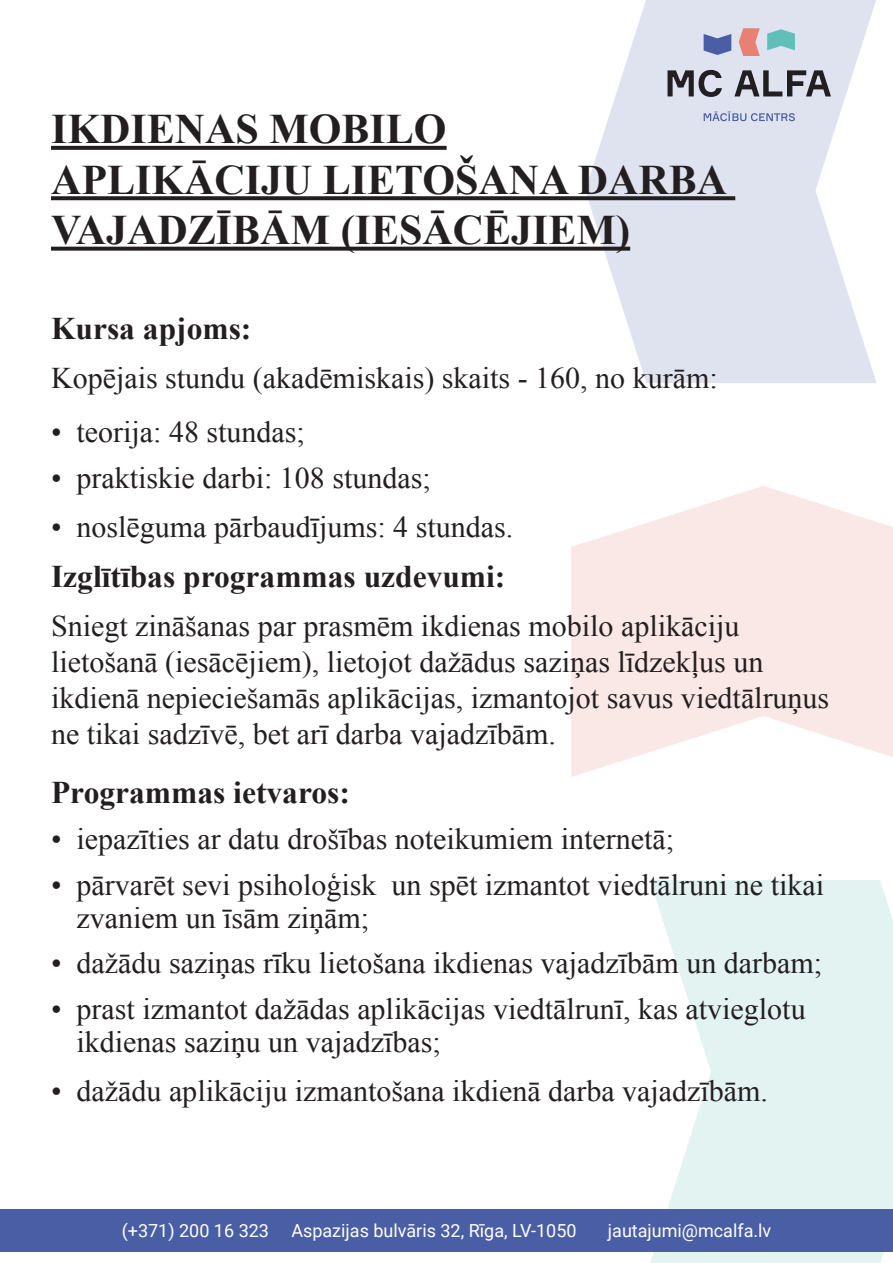
<style>
.page{position:relative;width:893px;height:1263px;background:#fff}
.page>*{position:absolute;margin:0;border:0;box-sizing:border-box;transform-origin:0 0}
.Nosaukums{font:700 42px/50.4px "Times New Roman";color:#231f20}
.Mazais_virsraksts{font:700 31.5px "Times New Roman";color:#231f20}
.Paskaidrojošais_virs{font:30px/36px "Times New Roman";color:#231f20}
.t1{font:18px "Roboto";color:#fff}
</style>
<div class="page">
<svg style="left:571px;top:486px;width:322px;height:291px;fill:#fae8e6"></svg>
<svg style="left:585px;top:0;width:291px;height:383px;fill:#dfe2ef"></svg>
<svg style="left:650px;top:880px;width:243px;height:383px;background:#e6f4f3"></svg>
<div style="left:0;top:1210px;width:893px;height:42px;background:#4a5ea6"></div>
<svg style="left:704px;top:112px;width:91px;height:9px"></svg>
<svg style="left:667px;top:70px;width:55px;height:27px"></svg>
<svg style="left:734px;top:70px;width:97px;height:26px;background:#8d8e97"></svg>
<svg style="left:739px;top:28px;width:21px;height:28px"></svg>
<svg style="left:704px;top:34px;width:27px;height:21px"></svg>
<svg style="left:767px;top:29px;width:28px;height:21px"></svg>
<svg style="left:51px;top:146px;width:396px;height:4px;background:#2b2728"></svg>
<svg style="left:51px;top:196px;width:684px;height:4px;background:#2f2c2d"></svg>
<svg style="left:51px;top:247px;width:579px;height:4px;background:#353232"></svg>
<p class="Nosaukums" style="left:51px;top:103px;width:677px">IKDIENAS MOBILO<br>APLIKĀCIJU LIETOŠANA DARBA<br>VAJADZĪBĀM (IESĀCĒJIEM)</p>
<p class="Mazais_virsraksts" style="left:51px;top:307px;width:202px">Kursa apjoms:</p>
<p class="Paskaidrojošais_virs" style="left:51px;top:359px;width:668px">Kopējais stundu (akadēmiskais) skaits - 160, no kurām:</p>
<p class="Paskaidrojošais_virs" style="left:51px;top:414px;width:255px">• teorija: 48 stundas;</p>
<p class="Paskaidrojošais_virs" style="left:51px;top:459px;width:381px">• praktiskie darbi: 108 stundas;</p>
<p class="Paskaidrojošais_virs" style="left:51px;top:508px;width:464px">• noslēguma pārbaudījums: 4 stundas.</p>
<p class="Mazais_virsraksts" style="left:51px;top:555px;width:456px">Izglītības programmas uzdevumi:</p>
<p class="Paskaidrojošais_virs" style="left:51px;top:607px;width:780px">Sniegt zināšanas par prasmēm ikdienas mobilo aplikāciju lietošanā (iesācējiem), lietojot dažādus saziņas līdzekļus un ikdienā nepieciešamās aplikācijas, izmantojot savus viedtālruņus ne tikai sadzīvē, bet arī darba vajadzībām.</p>
<p class="Mazais_virsraksts" style="left:51px;top:771px;width:300px">Programmas ietvaros:</p>
<p class="Paskaidrojošais_virs" style="left:51px;top:820px;width:624px">• iepazīties ar datu drošības noteikumiem internetā;</p>
<p class="Paskaidrojošais_virs" style="left:77px;top:868px;width:749px;line-height:33px;text-indent:-26px">• pārvarēt sevi psiholoģisk un spēt izmantot viedtālruni ne tikai zvaniem un īsām ziņām;</p>
<p class="Paskaidrojošais_virs" style="left:51px;top:945px;width:773px">• dažādu saziņas rīku lietošana ikdienas vajadzībām un darbam;</p>
<p class="Paskaidrojošais_virs" style="left:77px;top:992px;width:731px;line-height:33px;text-indent:-26px">• prast izmantot dažādas aplikācijas viedtālrunī, kas atvieglotu ikdienas saziņu un vajadzības;</p>
<p class="Paskaidrojošais_virs" style="left:51px;top:1072px;width:719px">• dažādu aplikāciju izmantošana ikdienā darba vajadzībām.</p>
<p class="t1" style="left:122px;top:1218px;width:456px">(+371) 200 16 323 Aspazijas bulvāris 32, Rīga, LV-1050</p>
<p class="t1" style="left:608px;top:1218px;width:165px">jautajumi@mcalfa.lv</p>
</div>
